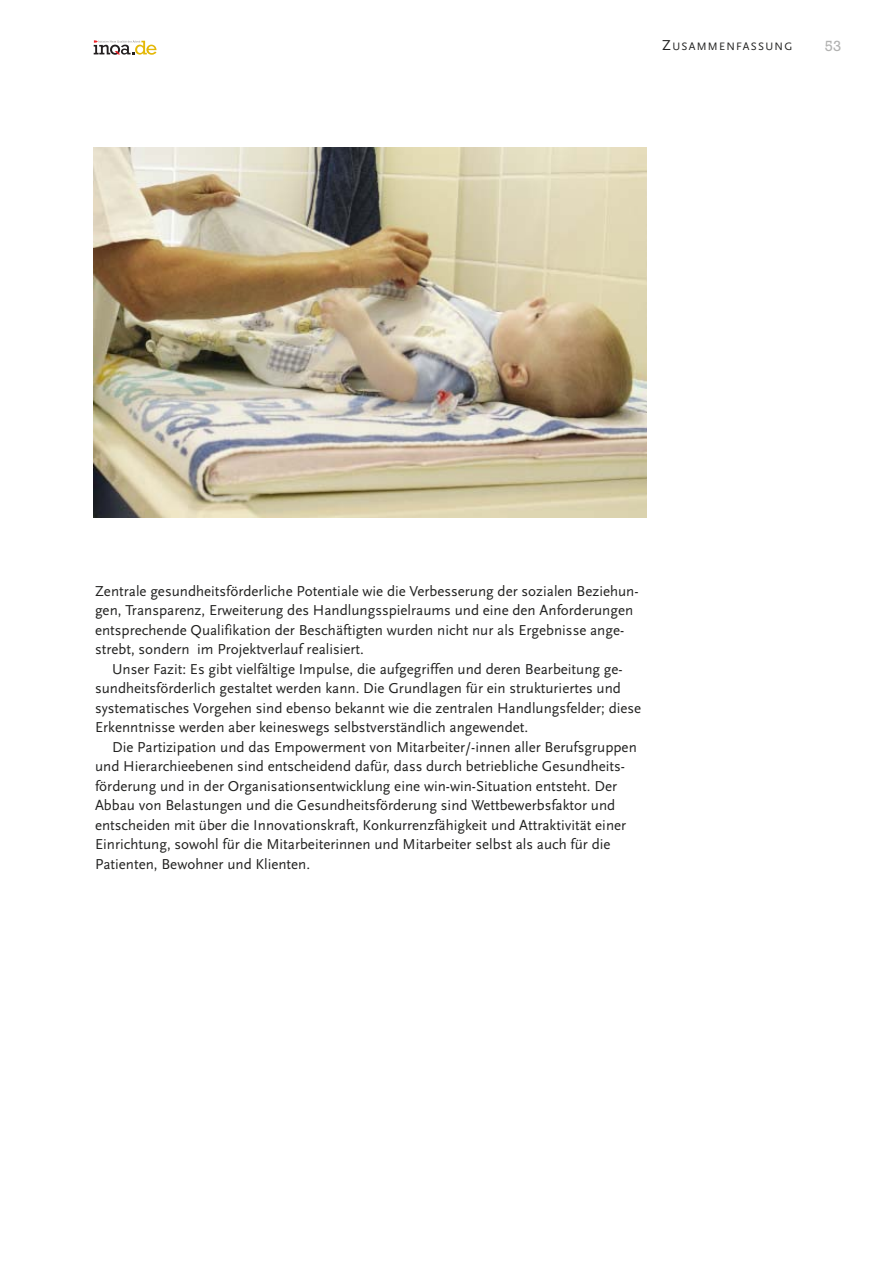
<style>
.page{position:relative;width:893px;height:1263px;background:#fff}
.page>*{position:absolute;margin:0;border:0;box-sizing:border-box;transform-origin:0 0}
.t1{font:15px/19.5px "Scala Sans Pro";color:#222221}
.t2{font:15px "Rockwell";color:#b2b2b1}
.t3{font:11.25px "Scala Sans Pro";letter-spacing:.115em;color:#222221}
.s1{font-size:15px}
</style>
<div class="page">
<svg style="left:94px;top:40px;width:62px;height:15px"></svg>
<img style="left:94px;top:147px;width:552px;height:371px">
<p class="t3" style="left:662px;top:41px;width:132px"><span class="s1">Z</span>USAMMENFASSUNG</p>
<p class="t2" style="left:825px;top:41px;width:18px">53</p>
<p class="t1" style="left:95px;top:581px;width:545px">Zentrale gesundheitsförderliche Potentiale wie die Verbesserung der sozialen Beziehun&shy;gen, Transparenz, Erweiterung des Handlungsspielraums und eine den Anforderungen entsprechende Qualifikation der Beschäftigten wurden nicht nur als Ergebnisse ange&shy;strebt, sondern im Projektverlauf realisiert.</p>
<p class="t1" style="left:95px;top:659px;width:548px;text-indent:17px">Unser Fazit: Es gibt vielfältige Impulse, die aufgegriffen und deren Bearbeitung ge&shy;sundheitsförderlich gestaltet werden kann. Die Grundlagen für ein strukturiertes und systematisches Vorgehen sind ebenso bekannt wie die zentralen Handlungsfelder; diese Erkenntnisse werden aber keineswegs selbstverständlich angewendet.</p>
<p class="t1" style="left:95px;top:737px;width:543px;text-indent:17px">Die Partizipation und das Empowerment von Mitarbeiter/-innen aller Berufsgruppen und Hierarchieebenen sind entscheidend dafür, dass durch betriebliche Gesundheits&shy;förderung und in der Organisationsentwicklung eine win-win-Situation entsteht. Der Abbau von Belastungen und die Gesundheitsförderung sind Wettbewerbsfaktor und entscheiden mit über die Innovationskraft, Konkurrenzfähigkeit und Attraktivität einer Einrichtung, sowohl für die Mitarbeiterinnen und Mitarbeiter selbst als auch für die Patienten, Bewohner und Klienten.</p>
</div>
